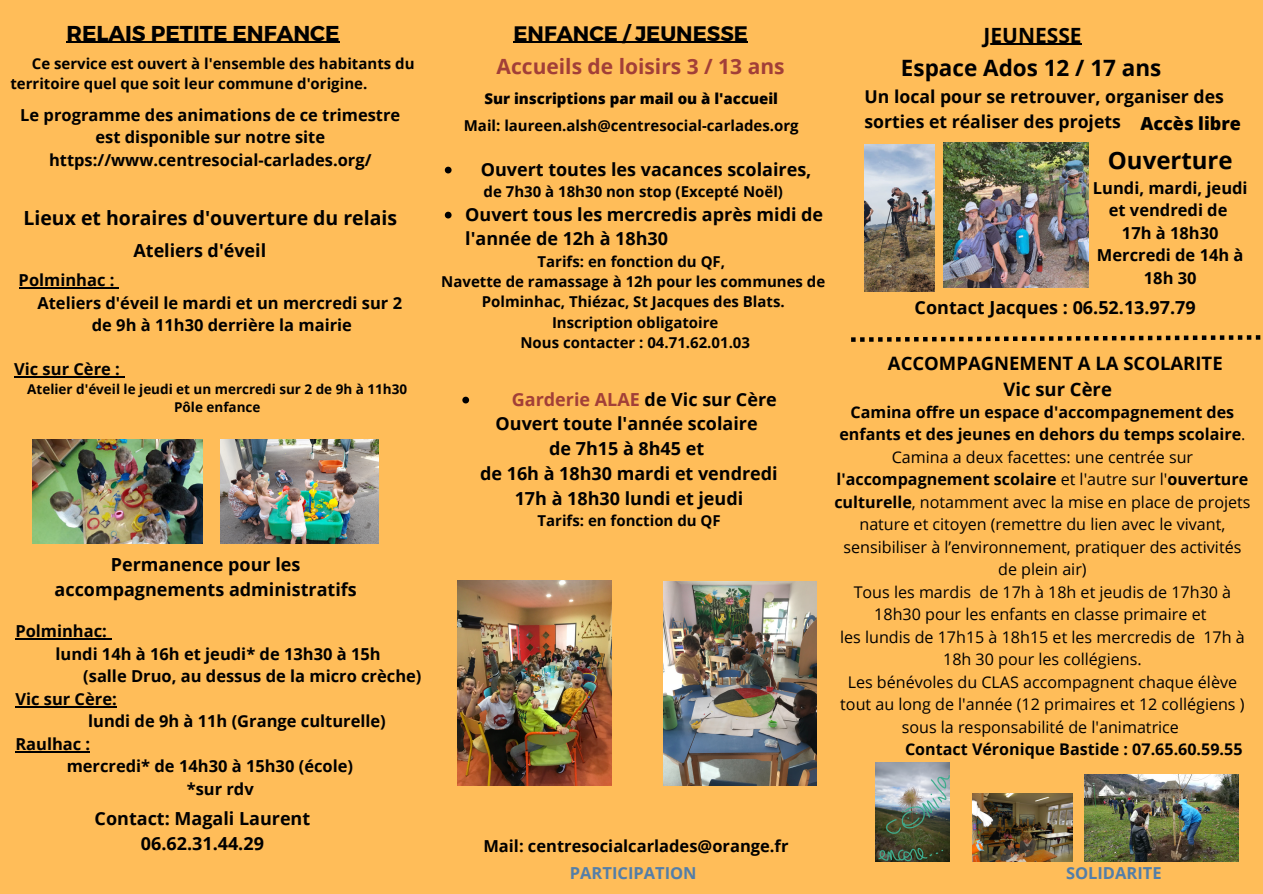
<style>
.page{position:relative;width:1263px;height:894px;background:#fff}
.page>*{position:absolute;margin:0;border:0;box-sizing:border-box;transform-origin:0 0}
.t1{font:700 24px "Open Sans";color:#000}
.t2{font:700 22.5px "Open Sans";color:#000}
.t3{font:700 21.45px "Montserrat";color:#000}
.t4{font:700 21px "Open Sans";color:#a23f38}
.t5{font:700 21px "Montserrat";color:#000}
.t6{font:700 21px "Open Sans";color:#000}
.t7{font:700 19.5px "Open Sans";color:#000}
.t8{font:700 18.45px/25.8px "Open Sans";color:#000;text-align:center}
.t9{font:700 18px/24.8px "Open Sans";color:#000;text-align:center}
.t10{font:700 18px "Open Sans";color:#a23f38}
.t11{font:800 18px "Open Sans";color:#000}
.t12{font:700 17.7px/24.8px "Open Sans";color:#000}
.t13{font:700 16.5px/22.5px "Open Sans";color:#000;text-align:center}
.t14{font:700 16.5px "Open Sans";color:#537ea8}
.t15{font:16.05px/22.5px "Open Sans";color:#000;text-align:center}
.t16{font:700 16.05px "Open Sans";color:#000}
.t17{font:700 15px/20.2px "Open Sans";color:#000}
.t18{font:800 15px "Open Sans";color:#000}
.t19{font:700 13.5px/18px "Open Sans";color:#000;text-align:center}
.s1{color:#000}
.s2{font-weight:700}
</style>
<div class="page">
<div style="left:0;top:0;width:1263px;height:893px;background:#ffbd59"></div>
<img style="left:33px;top:440px;width:170px;height:103px">
<img style="left:220px;top:440px;width:159px;height:103px">
<img style="left:457px;top:580px;width:154px;height:204px">
<img style="left:664px;top:581px;width:153px;height:204px">
<img style="left:864px;top:144px;width:70px;height:147px">
<img style="left:943px;top:142px;width:145px;height:145px">
<svg style="left:851px;top:335px;width:410px;height:7px"></svg>
<img style="left:875px;top:762px;width:74px;height:99px">
<img style="left:972px;top:793px;width:100px;height:68px">
<img style="left:1085px;top:774px;width:154px;height:87px">
<svg style="left:462px;top:396px;width:7px;height:7px"></svg>
<hr style="left:67px;top:42px;width:273px;height:1px;background:#000">
<hr style="left:19px;top:287px;width:96px;height:1px;background:#000">
<hr style="left:14px;top:376px;width:106px;height:1px;background:#000">
<hr style="left:15px;top:638px;width:92px;height:1px;background:#000">
<hr style="left:15px;top:705px;width:102px;height:1px;background:#000">
<hr style="left:15px;top:750px;width:75px;height:1px;background:#000">
<hr style="left:513px;top:42px;width:235px;height:1px;background:#000">
<svg style="left:445px;top:167px;width:7px;height:6px"></svg>
<svg style="left:445px;top:212px;width:7px;height:6px"></svg>
<hr style="left:983px;top:44px;width:99px;height:1px;background:#000">
<h3 class="t3" style="left:67px;top:19px;width:275px">RELAIS PETITE ENFANCE</h3>
<p class="t17" style="left:10px;top:53px;width:406px;text-indent:21px">Ce service est ouvert à l'ensemble des habitants du territoire quel que soit leur commune d'origine.</p>
<p class="t13" style="left:20px;top:103px;width:382px">Le programme des animations de ce trimestre est disponible sur notre site https://www.centresocial-carlades.org/</p>
<p class="t7" style="left:23px;top:204px;width:375px">Lieux et horaires d'ouverture du relais</p>
<p class="t9" style="left:133px;top:237px;width:134px">Ateliers d'éveil</p>
<p class="t13" style="left:19px;top:268px;width:97px">Polminhac :</p>
<p class="t13" style="left:37px;top:291px;width:366px">Ateliers d'éveil le mardi et un mercredi sur 2</p>
<p class="t13" style="left:92px;top:313px;width:262px">de 9h à 11h30 derrière la mairie</p>
<p class="t13" style="left:14px;top:357px;width:107px">Vic sur Cère :</p>
<p class="t19" style="left:27px;top:380px;width:381px">Atelier d'éveil le jeudi et un mercredi sur 2 de 9h à 11h30<br>Pôle enfance</p>
<p class="t9" style="left:55px;top:551px;width:304px">Permanence pour les accompagnements administratifs</p>
<p class="t13" style="left:15px;top:619px;width:93px">Polminhac:</p>
<p class="t13" style="left:56px;top:642px;width:327px">lundi 14h à 16h et jeudi* de 13h30 à 15h</p>
<p class="t13" style="left:83px;top:664px;width:340px">(salle Druo, au dessus de la micro crèche)</p>
<p class="t13" style="left:15px;top:687px;width:103px">Vic sur Cère:</p>
<p class="t13" style="left:88px;top:709px;width:299px">lundi de 9h à 11h (Grange culturelle)</p>
<p class="t13" style="left:15px;top:732px;width:76px">Raulhac :</p>
<p class="t13" style="left:67px;top:754px;width:288px">mercredi* de 14h30 à 15h30 (école)</p>
<p class="t13" style="left:187px;top:777px;width:69px">*sur rdv</p>
<p class="t9" style="left:95px;top:805px;width:217px">Contact: Magali Laurent<br>06.62.31.44.29</p>
<h3 class="t5" style="left:513px;top:20px;width:236px">ENFANCE / JEUNESSE</h3>
<h3 class="t4" style="left:497px;top:51px;width:289px">Accueils de loisirs 3 / 13 ans</h3>
<p class="t18" style="left:484px;top:87px;width:295px">Sur inscriptions par mail ou à l'accueil</p>
<h3 class="t6" style="left:983px;top:20px;width:100px">JEUNESSE</h3>
<h2 class="t2" style="left:901px;top:52px;width:262px">Espace Ados 12 / 17 ans</h2>
<p class="t12" style="left:864px;top:84px;width:361px">Un local pour se retrouver, organiser des sorties et réaliser des projets</p>
<h1 class="t1" style="left:1108px;top:143px;width:126px">Ouverture</h1>
<p class="t13" style="left:1093px;top:176px;width:156px">Lundi, mardi, jeudi et vendredi de<br>17h à 18h30<br>Mercredi de 14h à<br>18h 30</p>
<p class="t9" style="left:915px;top:294px;width:283px">Contact Jacques : 06.52.13.97.79</p>
<p class="t8" style="left:888px;top:350px;width:336px">ACCOMPAGNEMENT A LA SCOLARITE<br>Vic sur Cère</p>
<p class="t17" style="left:464px;top:115px;width:336px">Mail: laureen.alsh@centresocial-carlades.org</p>
<p class="t11" style="left:1140px;top:110px;width:102px">Accès libre</p>
<p class="t9" style="left:481px;top:156px;width:332px">Ouvert toutes les vacances scolaires,</p>
<p class="t9" style="left:465px;top:201px;width:359px;text-align:left">Ouvert tous les mercredis après midi de l'année de 12h à 18h30</p>
<p class="t17" style="left:483px;top:181px;width:301px">de 7h30 à 18h30 non stop (Excepté Noël)</p>
<p class="t17" style="left:441px;top:251px;width:385px;text-align:center">Tarifs: en fonction du QF,<br>Navette de ramassage à 12h pour les communes de Polminhac, Thiézac, St Jacques des Blats.<br>Inscription obligatoire<br>Nous contacter : 04.71.62.01.03</p>
<p class="t10" style="left:512px;top:386px;width:266px">Garderie ALAE <span class="s1">de Vic sur Cère</span></p>
<p class="t9" style="left:496px;top:411px;width:264px">Ouvert toute l'année scolaire</p>
<p class="t9" style="left:549px;top:436px;width:157px">de 7h15 à 8h45 et</p>
<p class="t9" style="left:480px;top:460px;width:299px">de 16h à 18h30 mardi et vendredi</p>
<p class="t9" style="left:515px;top:485px;width:230px">17h à 18h30 lundi et jeudi</p>
<p class="t17" style="left:537px;top:510px;width:185px">Tarifs: en fonction du QF</p>
<p class="t15" style="left:834px;top:400px;width:418px"><span class="s2">Camina offre un espace d'accompagnement des enfants et des jeunes en dehors du temps scolaire</span>.<br>Camina a deux facettes: une centrée sur <span class="s2">l'accompagnement scolaire</span> et l'autre sur l'<span class="s2">ouverture culturelle</span>, notamment avec la mise en place de projets nature et citoyen (remettre du lien avec le vivant, sensibiliser à l’environnement, pratiquer des activités de plein air)<br>Tous les mardis de 17h à 18h et jeudis de 17h30 à 18h30 pour les enfants en classe primaire et<br>les lundis de 17h15 à 18h15 et les mercredis de 17h à 18h 30 pour les collégiens.<br>Les bénévoles du CLAS accompagnent chaque élève tout au long de l'année (12 primaires et 12 collégiens ) sous la responsabilité de l'animatrice</p>
<p class="t16" style="left:905px;top:738px;width:339px">Contact Véronique Bastide : 07.65.60.59.55</p>
<p class="t13" style="left:483px;top:833px;width:307px">Mail: centresocialcarlades@orange.fr</p>
<p class="t14" style="left:570px;top:860px;width:128px">PARTICIPATION</p>
<p class="t14" style="left:1066px;top:860px;width:97px">SOLIDARITE</p>
</div>
